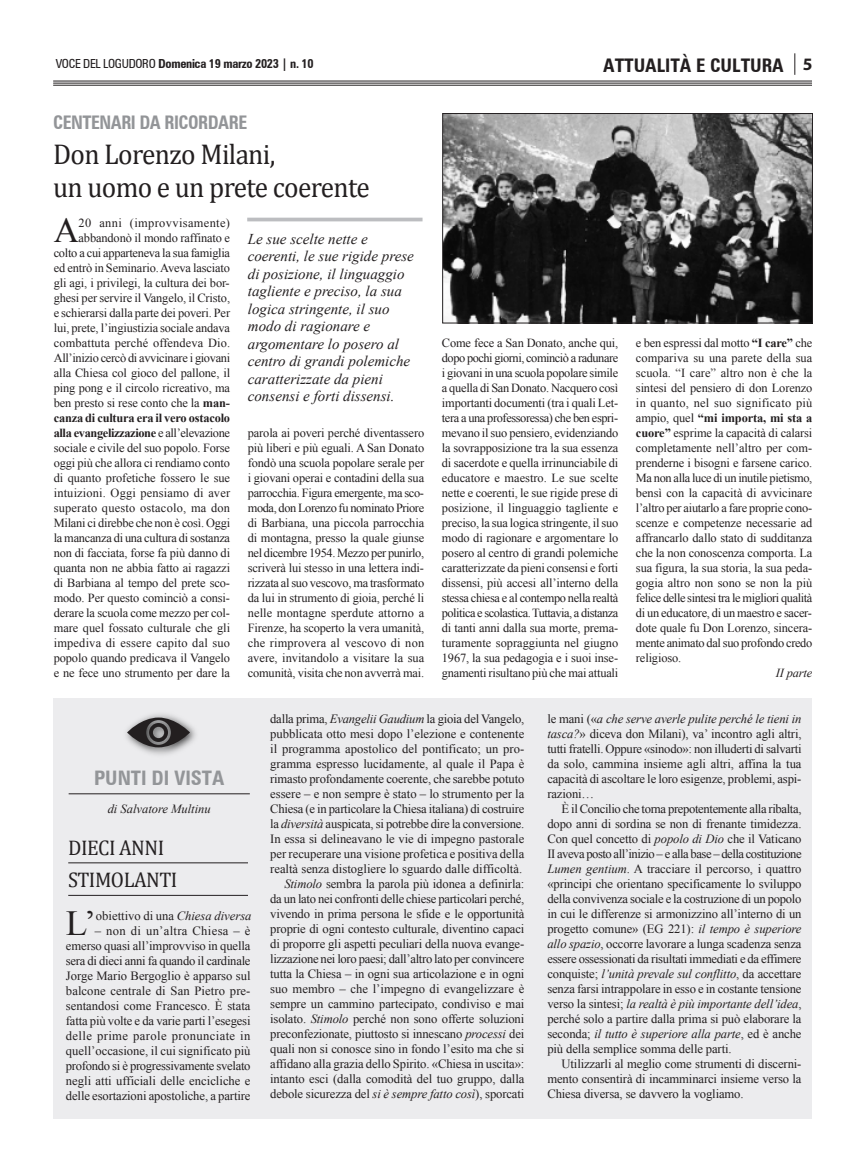
<style>
.page{position:relative;width:865px;height:1170px;background:#fff}
.page>*{position:absolute;margin:0;border:0;box-sizing:border-box;transform-origin:0 0}
.t1{font:35.25px "Times New Roman";color:#231f20}
.t2{font:35px "Times New Roman";color:#231f20}
.t3{font:28.75px "Cambria";letter-spacing:-.025em;color:#231f20;scale:.95 1}
.t4{font:21.25px "Cambria";letter-spacing:-.025em;color:#231f20;scale:.95 1}
.t5{font:700 condensed 20px "Zurich BT";color:#939598}
.t6{font:700 condensed 18.75px "Zurich BT";letter-spacing:-.025em;color:#939598;scale:.95 1}
.t7{font:700 condensed 18.75px "Zurich BT";color:#231f20}
.t8{font:700 17.5px "Myriad Pro";color:#231f20}
.t9{font:italic 15px/17.5px "Times New Roman";color:#231f20}
.t10{font:12.62px/15px "Times New Roman";letter-spacing:-.01em;color:#231f20;text-align:justify}
.t11{font:700 condensed 12.5px "Zurich BT";letter-spacing:-.025em;color:#231f20}
.t12{font:italic 12.5px "Times New Roman";color:#231f20}
.t13{font:12.38px/15px "Times New Roman";letter-spacing:-.01em;color:#231f20;text-align:justify}
.t14{font:italic 12.38px "Times New Roman";letter-spacing:-.01em;color:#231f20}
.s1{font-weight:400}
.s2{font-weight:700}
.s3{font-style:italic}
</style>
<div class="page">
<hr style="left:53px;top:81px;width:759px;height:1px;background:#231f20">
<hr style="left:53px;top:83px;width:759px;height:1px;background:#231f20">
<hr style="left:53px;top:85px;width:759px;height:1px;background:#231f20">
<svg style="left:794px;top:53px;width:1px;height:22px"></svg>
<div style="left:53px;top:698px;width:758px;height:420px;background:#ececee"></div>
<hr style="left:69px;top:793px;width:181px;height:1px;background:#231f20">
<img style="left:126px;top:714px;width:70px;height:41px">
<svg style="left:127px;top:717px;width:63px;height:30px;background:#6b696b"></svg>
<hr style="left:68px;top:862px;width:180px;height:1px;background:#231f20">
<hr style="left:68px;top:895px;width:180px;height:1px;background:#231f20">
<img style="left:444px;top:115px;width:366px;height:206px">
<div style="left:442px;top:113px;width:370px;height:210px;border:1px solid #231f20"></div>
<hr style="left:247px;top:218px;width:175px;height:3px;background:#bcbdc0">
<p class="t11" style="left:56px;top:56px;width:259px"><span class="s1">VOCE DEL LOGUDORO</span> Domenica 19 marzo 2023 | n. 10</p>
<p class="t7" style="left:603px;top:54px;width:182px">ATTUALITÀ E CULTURA</p>
<p class="t8" style="left:803px;top:53px;width:11px">5</p>
<p class="t6" style="left:53px;top:110px;width:206px">CENTENARI DA RICORDARE</p>
<p class="t3" style="left:53px;top:136px;width:235px">Don Lorenzo Milani,</p>
<p class="t3" style="left:53px;top:170px;width:335px">un uomo e un prete coerente</p>
<p class="t9" style="left:248px;top:230px;width:167px">Le sue scelte nette e coerenti, le sue rigide prese di posizione, il linguaggio tagliente e preciso, la sua logica stringente, il suo modo di ragionare e argomentare lo posero al centro di grandi polemiche caratterizzate da pieni consensi e forti dissensi.</p>
<p class="t2" style="left:54px;top:211px;width:27px">A</p>
<p class="t13" style="left:54px;top:215px;width:178px;text-align:right">20 anni (improvvisamente) abbandonò il mondo raffinato e colto a cui apparteneva la sua famiglia ed entrò in Seminario. Aveva lasciato gli agi, i privilegi, la cultura dei bor&shy;ghesi per servire il Vangelo, il Cristo, e schierarsi dalla parte dei poveri. Per lui, prete, l’ingiustizia sociale andava combattuta perché offendeva Dio.<br>All’inizio cercò di avvicinare i giovani alla Chiesa col gioco del pallone, il ping pong e il circolo ricreativo, ma ben presto si rese conto che la <span class="s2">man&shy;canza di cultura era il vero ostacolo alla evangelizzazione</span> e all’elevazione sociale e civile del suo popolo. Forse oggi più che allora ci rendiamo conto di quanto profetiche fossero le sue intuizioni. Oggi pensiamo di aver superato questo ostacolo, ma don Milani ci direbbe che non è così. Oggi la mancanza di una cultura di sostanza non di facciata, forse fa più danno di quanta non ne abbia fatto ai ragazzi di Barbiana al tempo del prete sco&shy;modo. Per questo cominciò a consi&shy;derare la scuola come mezzo per col&shy;mare quel fossato culturale che gli impediva di essere capito dal suo popolo quando predicava il Vangelo e ne fece uno strumento per dare la</p>
<p class="t13" style="left:248px;top:425px;width:178px">parola ai poveri perché diventassero più liberi e più eguali. A San Donato fondò una scuola popolare serale per i giovani operai e contadini della sua parrocchia. Figura emergente, ma sco&shy;moda, don Lorenzo fu nominato Priore di Barbiana, una piccola parrocchia di montagna, presso la quale giunse nel dicembre 1954. Mezzo per punirlo, scriverà lui stesso in una lettera indi&shy;rizzata al suo vescovo, ma trasformato da lui in strumento di gioia, perché li nelle montagne sperdute attorno a Firenze, ha scoperto la vera umanità, che rimprovera al vescovo di non avere, invitandolo a visitare la sua comunità, visita che non avverrà mai.</p>
<p class="t13" style="left:442px;top:335px;width:178px">Come fece a San Donato, anche qui, dopo pochi giorni, cominciò a radunare i giovani in una scuola popolare simile a quella di San Donato. Nacquero così importanti documenti (tra i quali Let&shy;tera a una professoressa) che ben espri&shy;mevano il suo pensiero, evidenziando la sovrapposizione tra la sua essenza di sacerdote e quella irrinunciabile di educatore e maestro. Le sue scelte nette e coerenti, le sue rigide prese di posizione, il linguaggio tagliente e preciso, la sua logica stringente, il suo modo di ragionare e argomentare lo posero al centro di grandi polemiche caratterizzate da pieni consensi e forti dissensi, più accesi all’interno della stessa chiesa e al contempo nella realtà politica e scolastica. Tuttavia, a distanza di tanti anni dalla sua morte, prema&shy;turamente sopraggiunta nel giugno 1967, la sua pedagogia e i suoi inse&shy;gnamenti risultano più che mai attuali</p>
<p class="t13" style="left:636px;top:335px;width:178px">e ben espressi dal motto <span class="s2">“I care”</span> che compariva su una parete della sua scuola. “I care” altro non è che la sintesi del pensiero di don Lorenzo in quanto, nel suo significato più ampio, quel <span class="s2">“mi importa, mi sta a cuore”</span> esprime la capacità di calarsi completamente nell’altro per com&shy;prenderne i bisogni e farsene carico.<br>Ma non alla luce di un inutile pietismo, bensì con la capacità di avvicinare l’altro per aiutarlo a fare proprie cono&shy;scenze e competenze necessarie ad affrancarlo dallo stato di sudditanza che la non conoscenza comporta. La sua figura, la sua storia, la sua peda&shy;gogia altro non sono se non la più felice delle sintesi tra le migliori qualità di un educatore, di un maestro e sacer&shy;dote quale fu Don Lorenzo, sincera&shy;mente animato dal suo profondo credo religioso.</p>
<p class="t14" style="left:775px;top:666px;width:38px">II parte</p>
<p class="t5" style="left:94px;top:765px;width:132px">PUNTI DI VISTA</p>
<p class="t12" style="left:108px;top:801px;width:105px">di Salvatore Multinu</p>
<p class="t4" style="left:68px;top:834px;width:102px">DIECI ANNI</p>
<p class="t4" style="left:68px;top:866px;width:116px">STIMOLANTI</p>
<p class="t1" style="left:66px;top:903px;width:32px">L’</p>
<p class="t10" style="left:96px;top:908px;width:157px">obiettivo di una <span class="s3">Chiesa diversa</span></p>
<p class="t10" style="left:66px;top:923px;width:186px;text-indent:29px">– non di un’altra Chiesa – è emerso quasi all’improvviso in quella sera di dieci anni fa quando il cardinale Jorge Mario Bergoglio è apparso sul balcone centrale di San Pietro pre&shy;sentandosi come Francesco. È stata fatta più volte e da varie parti l’esegesi delle prime parole pronunciate in quell’occasione, il cui significato più profondo si è progressivamente svelato negli atti ufficiali delle encicliche e delle esortazioni apostoliche, a partire</p>
<p class="t10" style="left:270px;top:710px;width:256px">dalla prima, <span class="s3">Evangelii Gaudium</span> la gioia del Vangelo, pubblicata otto mesi dopo l’elezione e contenente il programma apostolico del pontificato; un pro&shy;gramma espresso lucidamente, al quale il Papa è rimasto profondamente coerente, che sarebbe potuto essere – e non sempre è stato – lo strumento per la Chiesa (e in particolare la Chiesa italiana) di costruire la <span class="s3">diversità</span> auspicata, si potrebbe dire la conversione.<br>In essa si delineavano le vie di impegno pastorale per recuperare una visione profetica e positiva della realtà senza distogliere lo sguardo dalle difficoltà.</p>
<p class="t10" style="left:270px;top:875px;width:256px;text-indent:14px"><span class="s3">Stimolo</span> sembra la parola più idonea a definirla: da un lato nei confronti delle chiese particolari perché, vivendo in prima persona le sfide e le opportunità proprie di ogni contesto culturale, diventino capaci di proporre gli aspetti peculiari della nuova evange&shy;lizzazione nei loro paesi; dall’altro lato per convincere tutta la Chiesa – in ogni sua articolazione e in ogni suo membro – che l’impegno di evangelizzare è sempre un cammino partecipato, condiviso e mai isolato. <span class="s3">Stimolo</span> perché non sono offerte soluzioni preconfezionate, piuttosto si innescano <span class="s3">processi</span> dei quali non si conosce sino in fondo l’esito ma che si affidano alla grazia dello Spirito. «Chiesa in uscita»: intanto esci (dalla comodità del tuo gruppo, dalla debole sicurezza del <span class="s3">si è sempre fatto così</span>), sporcati</p>
<p class="t10" style="left:547px;top:710px;width:256px">le mani («<span class="s3">a che serve averle pulite perché le tieni in tasca?</span>» diceva don Milani), va’ incontro agli altri, tutti fratelli. Oppure «sinodo»: non illuderti di salvarti da solo, cammina insieme agli altri, affina la tua capacità di ascoltare le loro esigenze, problemi, aspi&shy;razioni…</p>
<p class="t10" style="left:547px;top:800px;width:256px;text-indent:14px">È il Concilio che torna prepotentemente alla ribalta, dopo anni di sordina se non di frenante timidezza.<br>Con quel concetto di <span class="s3">popolo di Dio</span> che il Vaticano II aveva posto all’inizio – e alla base – della costituzione <span class="s3">Lumen gentium</span>. A tracciare il percorso, i quattro «principi che orientano specificamente lo sviluppo della convivenza sociale e la costruzione di un popolo in cui le differenze si armonizzino all’interno di un progetto comune» (EG 221): <span class="s3">il tempo è superiore allo spazio</span>, occorre lavorare a lunga scadenza senza essere ossessionati da risultati immediati e da effimere conquiste; <span class="s3">l’unità prevale sul conflitto</span>, da accettare senza farsi intrappolare in esso e in costante tensione verso la sintesi; <span class="s3">la realtà è più importante dell’idea</span>, perché solo a partire dalla prima si può elaborare la seconda; <span class="s3">il tutto è superiore alla parte</span>, ed è anche più della semplice somma delle parti.</p>
<p class="t10" style="left:547px;top:1055px;width:256px;text-indent:14px">Utilizzarli al meglio come strumenti di discerni&shy;mento consentirà di incamminarci insieme verso la Chiesa diversa, se davvero la vogliamo.</p>
</div>
